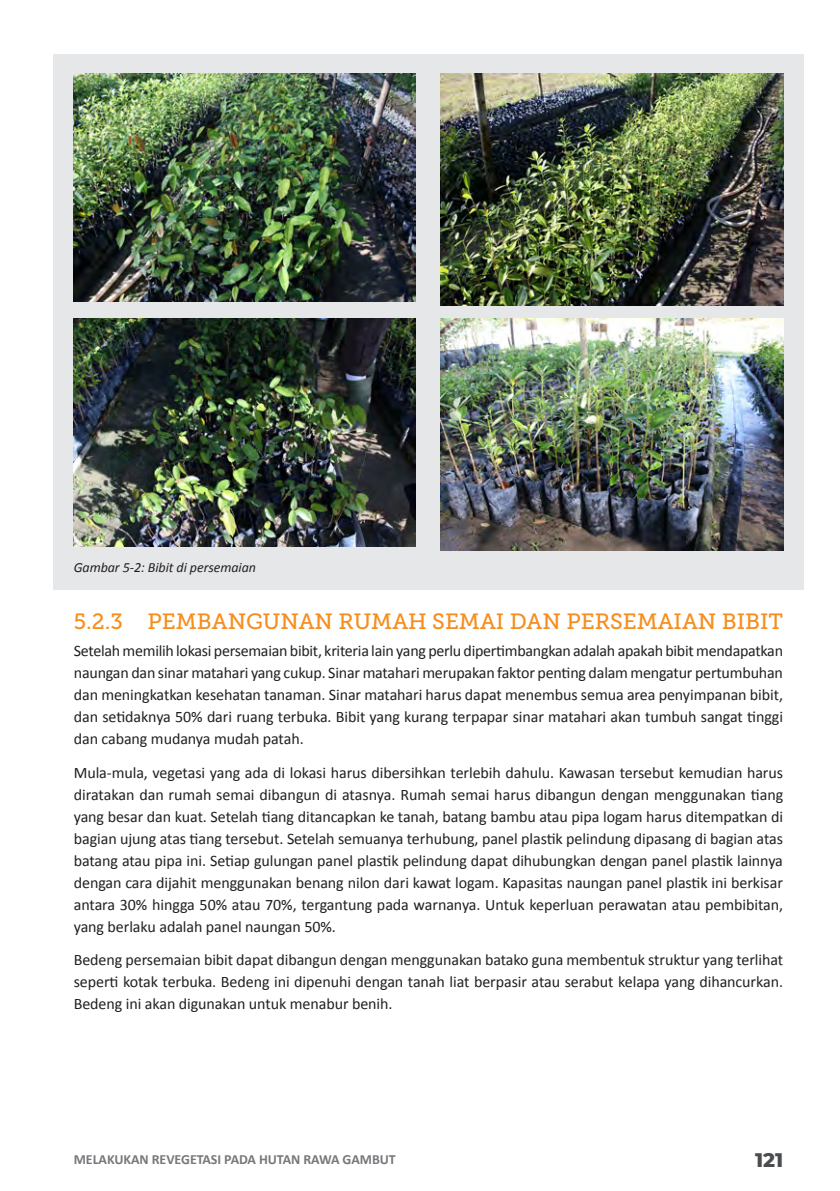
<style>
.page{position:relative;width:840px;height:1191px;background:#fff}
.page>*{position:absolute;margin:0;border:0;box-sizing:border-box;transform-origin:0 0}
.SUB_BAB_3{font:22px "Museo Slab 500";color:#f68e1e}
.t1{font:800 20px "Montserrat";color:#4b4c4d}
.PARAGRAF_MINGGIR_jrk{font:16px/22px "Calibri";letter-spacing:-.005em;color:#231f20;text-align:justify}
.t2{font:700 14px "Calibri";letter-spacing:-.005em;color:#76787b}
.KET-GAMBAR{font:italic 14px "Calibri";letter-spacing:-.005em;color:#231f20}
</style>
<div class="page">
<div style="left:53px;top:54px;width:750px;height:536px;background:#e6e7e9"></div>
<img style="left:440px;top:319px;width:342px;height:231px">
<img style="left:440px;top:74px;width:342px;height:231px">
<img style="left:74px;top:74px;width:341px;height:227px">
<img style="left:74px;top:319px;width:341px;height:227px">
<p class="KET-GAMBAR" style="left:74px;top:558px;width:184px">Gambar 5-2: Bibit di persemaian</p>
<p class="SUB_BAB_3" style="left:74px;top:609px;width:710px">5.2.3 PEMBANGUNAN RUMAH SEMAI DAN PERSEMAIAN BIBIT</p>
<p class="PARAGRAF_MINGGIR_jrk" style="left:74px;top:640px;width:710px">Setelah memilih lokasi persemaian bibit, kriteria lain yang perlu dipertimbangkan adalah apakah bibit mendapatkan naungan dan sinar matahari yang cukup. Sinar matahari merupakan faktor penting dalam mengatur pertumbuhan dan meningkatkan kesehatan tanaman. Sinar matahari harus dapat menembus semua area penyimpanan bibit, dan setidaknya 50% dari ruang terbuka. Bibit yang kurang terpapar sinar matahari akan tumbuh sangat tinggi dan cabang mudanya mudah patah.</p>
<p class="PARAGRAF_MINGGIR_jrk" style="left:74px;top:761px;width:710px">Mula-mula, vegetasi yang ada di lokasi harus dibersihkan terlebih dahulu. Kawasan tersebut kemudian harus diratakan dan rumah semai dibangun di atasnya. Rumah semai harus dibangun dengan menggunakan tiang yang besar dan kuat. Setelah tiang ditancapkan ke tanah, batang bambu atau pipa logam harus ditempatkan di bagian ujung atas tiang tersebut. Setelah semuanya terhubung, panel plastik pelindung dipasang di bagian atas batang atau pipa ini. Setiap gulungan panel plastik pelindung dapat dihubungkan dengan panel plastik lainnya dengan cara dijahit menggunakan benang nilon dari kawat logam. Kapasitas naungan panel plastik ini berkisar antara 30% hingga 50% atau 70%, tergantung pada warnanya. Untuk keperluan perawatan atau pembibitan, yang berlaku adalah panel naungan 50%.</p>
<p class="PARAGRAF_MINGGIR_jrk" style="left:74px;top:948px;width:710px">Bedeng persemaian bibit dapat dibangun dengan menggunakan batako guna membentuk struktur yang terlihat seperti kotak terbuka. Bedeng ini dipenuhi dengan tanah liat berpasir atau serabut kelapa yang dihancurkan.<br>Bedeng ini akan digunakan untuk menabur benih.</p>
<p class="t2" style="left:74px;top:1149px;width:323px">MELAKUKAN REVEGETASI PADA HUTAN RAWA GAMBUT</p>
<p class="t1" style="left:754px;top:1145px;width:30px">121</p>
</div>
